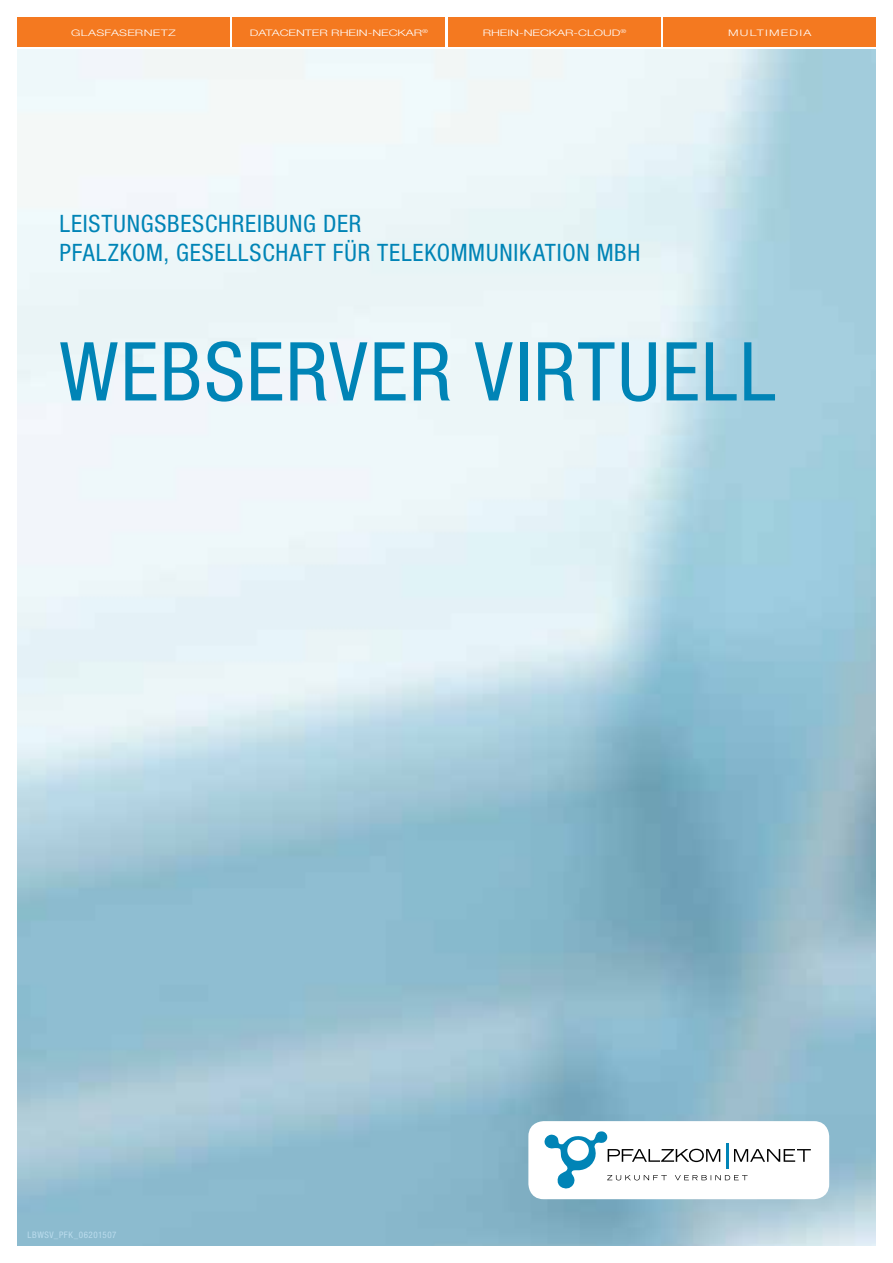
<style>
.page{position:relative;width:893px;height:1263px;background:#fff}
.page>*{position:absolute;margin:0;border:0;box-sizing:border-box;transform-origin:0 0}
.t1{font:condensed 81.45px "Helvetica Neue LT Std";letter-spacing:.03em;color:#0084b6}
.t2{font:condensed 24px/28.8px "Helvetica Neue LT Std";letter-spacing:.03em;color:#0084b6}
.t3{font:300 9px "Helvetica Neue LT Std";color:#fff;scale:1.4 1}
.t4{font:condensed 9px "Helvetica Neue LT Std";letter-spacing:.06em;color:#bbdced}
.t5{font:300 9px "Helvetica Neue LT Std";letter-spacing:.02em;color:#fff;scale:1.4 1}
.t6{font:300 9px "Helvetica Neue LT Std";letter-spacing:.1em;color:#fff;scale:1.4 1}
</style>
<div class="page">
<svg style="left:544px;top:1131px;width:267px;height:58px"></svg>
<div style="left:17px;top:17px;width:213px;height:30px;background:#f47920"></div>
<div style="left:233px;top:17px;width:212px;height:30px;background:#f47920"></div>
<div style="left:448px;top:17px;width:213px;height:30px;background:#f47920"></div>
<div style="left:664px;top:17px;width:212px;height:30px;background:#f47920"></div>
<p class="t5" style="left:71px;top:27px;width:76px">GLASFASERNETZ</p>
<p class="t3" style="left:250px;top:27px;width:129px">DATACENTER RHEIN-NECKAR<sup>®</sup></p>
<p class="t3" style="left:483px;top:27px;width:104px">RHEIN-NECKAR-CLOUD<sup>®</sup></p>
<p class="t6" style="left:728px;top:27px;width:61px">MULTIMEDIA</p>
<p class="t2" style="left:60px;top:209px;width:579px">LEISTUNGSBESCHREIBUNG DER<br>PFALZKOM, GESELLSCHAFT FÜR TELEKOMMUNIKATION MBH</p>
<h1 class="t1" style="left:60px;top:325px;width:103px">WEBSER</h1>
<h1 class="t1" style="left:330px;top:325px;width:223px">VER VIRTUE</h1>
<h1 class="t1" style="left:701px;top:325px;width:76px">LL</h1>
<p class="t4" style="left:28px;top:1229px;width:90px">LBWSV_PFK_06201507</p>
</div>
